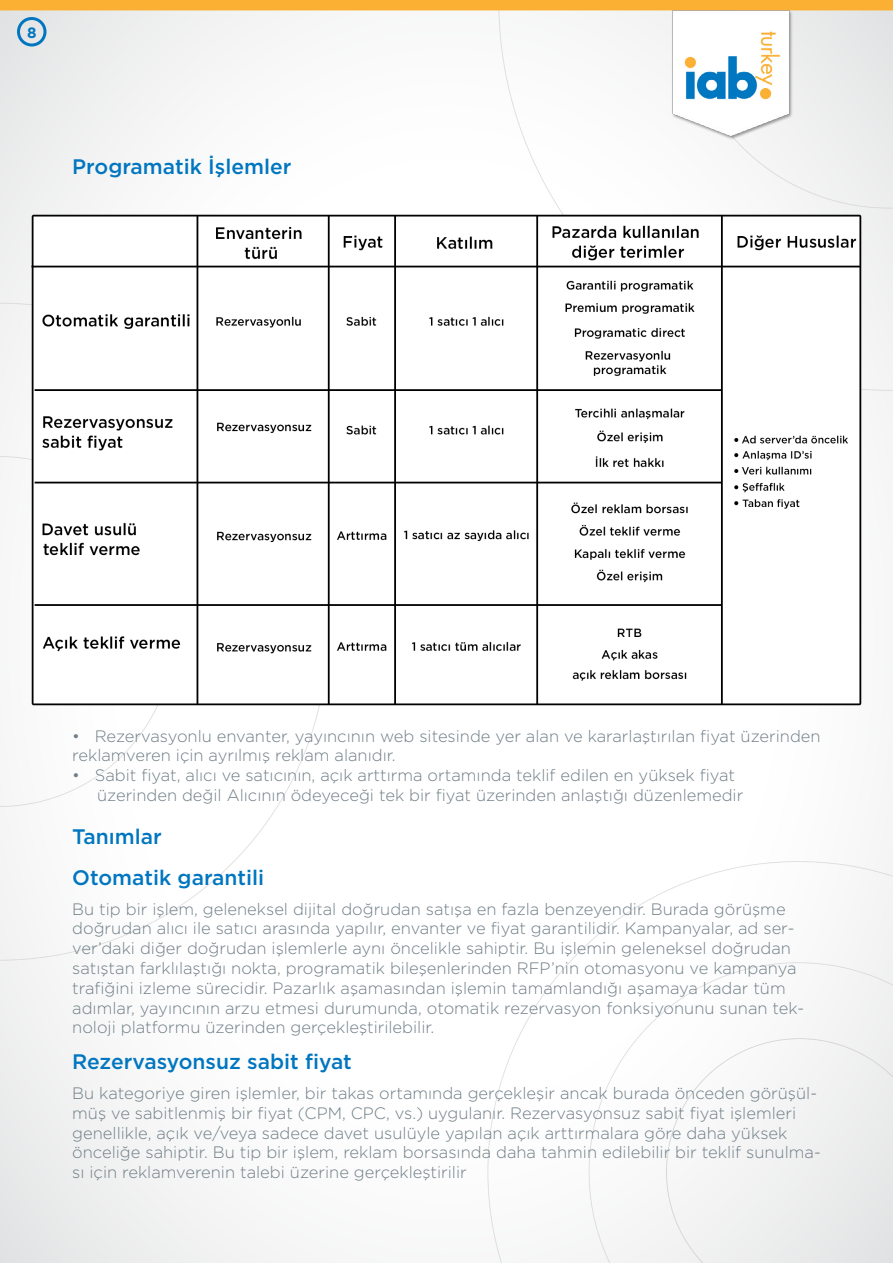
<style>
.page{position:relative;width:893px;height:1263px;background:#fff}
.page>*{position:absolute;margin:0;border:0;box-sizing:border-box;transform-origin:0 0}
.t1{font:500 21px/41.4px "Gotham";color:#0076c0}
.t2{font:300 16.5px/19.8px "Gotham";color:#6f7e86}
.t3{font:700 15px "Gotham";color:#0076c0}
</style>
<div class="page">
<img style="left:0;top:0;width:893px;height:1263px">
<img style="left:672px;top:9px;width:121px;height:132px">
<img style="left:32px;top:215px;width:829px;height:490px">
<div style="left:17px;top:17px;width:30px;height:30px;border:3px solid #0076c0;border-radius:50%"></div>
<p class="t3" style="left:27px;top:22px;width:11px">8</p>
<p class="t1" style="left:72px;top:146px;width:221px">Programatik İşlemler</p>
<p class="t2" style="left:72px;top:725px;width:750px">• Rezervasyonlu envanter, yayıncının web sitesinde yer alan ve kararlaştırılan fiyat üzerinden reklamveren için ayrılmış reklam alanıdır.</p>
<p class="t2" style="left:97px;top:765px;width:648px;text-indent:-25px">• Sabit fiyat, alıcı ve satıcının, açık arttırma ortamında teklif edilen en yüksek fiyat üzerinden değil Alıcının ödeyeceği tek bir fiyat üzerinden anlaştığı düzenlemedir</p>
<p class="t1" style="left:72px;top:815px;width:193px">Tanımlar<br>Otomatik garantili</p>
<p class="t2" style="left:72px;top:898px;width:733px">Bu tip bir işlem, geleneksel dijital doğrudan satışa en fazla benzeyendir. Burada görüşme doğrudan alıcı ile satıcı arasında yapılır, envanter ve fiyat garantilidir. Kampanyalar, ad ser&shy;ver’daki diğer doğrudan işlemlerle aynı öncelikle sahiptir. Bu işlemin geleneksel doğrudan satıştan farklılaştığı nokta, programatik bileşenlerinden RFP’nin otomasyonu ve kampanya trafiğini izleme sürecidir. Pazarlık aşamasından işlemin tamamlandığı aşamaya kadar tüm adımlar, yayıncının arzu etmesi durumunda, otomatik rezervasyon fonksiyonunu sunan tek&shy;noloji platformu üzerinden gerçekleştirilebilir.</p>
<p class="t1" style="left:72px;top:1040px;width:281px">Rezervasyonsuz sabit fiyat</p>
<p class="t2" style="left:72px;top:1083px;width:750px">Bu kategoriye giren işlemler, bir takas ortamında gerçekleşir ancak burada önceden görüşül&shy;müş ve sabitlenmiş bir fiyat (CPM, CPC, vs.) uygulanır. Rezervasyonsuz sabit fiyat işlemleri genellikle, açık ve/veya sadece davet usulüyle yapılan açık arttırmalara göre daha yüksek önceliğe sahiptir. Bu tip bir işlem, reklam borsasında daha tahmin edilebilir bir teklif sunulma&shy;sı için reklamverenin talebi üzerine gerçekleştirilir</p>
</div>
